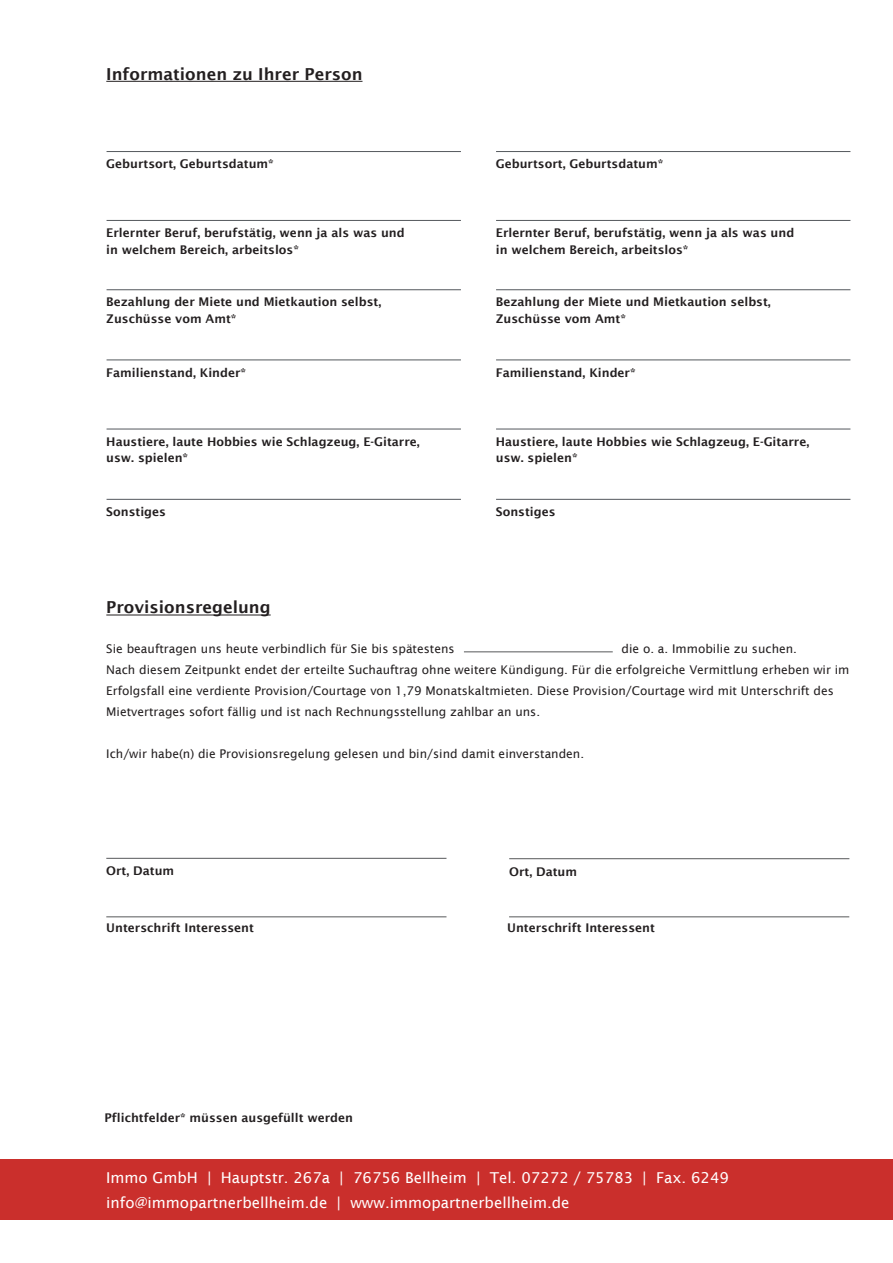
<style>
.page{position:relative;width:893px;height:1263px;background:#fff}
.page>*{position:absolute;margin:0;border:0;box-sizing:border-box;transform-origin:0 0}
.t1{font:600 16.5px "Lucida Sans";color:#231f20}
.t2{font:15px/25.5px "Lucida Sans";color:#fff}
.t3{font:600 12px/16.5px "Lucida Sans";color:#231f20}
.t4{font:12px/21px "Lucida Sans";color:#231f20}
</style>
<div class="page">
<div style="left:0;top:1159px;width:893px;height:61px;background:#ca2f2c"></div>
<hr style="left:107px;top:151px;width:354px;height:1px;background:#54585d">
<hr style="left:106px;top:81px;width:256px;height:1px;background:#231f20">
<hr style="left:107px;top:220px;width:354px;height:1px;background:#54585d">
<hr style="left:107px;top:289px;width:354px;height:1px;background:#54585d">
<hr style="left:107px;top:360px;width:354px;height:1px;background:#54585d">
<hr style="left:107px;top:429px;width:354px;height:1px;background:#54585d">
<hr style="left:496px;top:151px;width:354px;height:1px;background:#54585d">
<hr style="left:496px;top:220px;width:354px;height:1px;background:#54585d">
<hr style="left:496px;top:289px;width:354px;height:1px;background:#54585d">
<hr style="left:496px;top:360px;width:354px;height:1px;background:#54585d">
<hr style="left:496px;top:429px;width:354px;height:1px;background:#54585d">
<hr style="left:106px;top:615px;width:165px;height:1px;background:#231f20">
<hr style="left:107px;top:499px;width:354px;height:1px;background:#54585d">
<hr style="left:496px;top:499px;width:354px;height:1px;background:#54585d">
<hr style="left:106px;top:858px;width:340px;height:1px;background:#57585a">
<hr style="left:106px;top:916px;width:340px;height:1px;background:#57585a">
<hr style="left:509px;top:916px;width:340px;height:1px;background:#57585a">
<hr style="left:509px;top:858px;width:340px;height:1px;background:#57585a">
<hr style="left:464px;top:651px;width:149px;height:1px;background:#57585a">
<h1 class="t1" style="left:106px;top:64px;width:258px">Informationen zu Ihrer Person</h1>
<p class="t3" style="left:106px;top:156px;width:169px">Geburtsort, Geburtsdatum*</p>
<p class="t3" style="left:496px;top:156px;width:169px">Geburtsort, Geburtsdatum*</p>
<p class="t3" style="left:106px;top:224px;width:300px">Erlernter Beruf, berufstätig, wenn ja als was und in welchem Bereich, arbeitslos*</p>
<p class="t3" style="left:496px;top:224px;width:300px">Erlernter Beruf, berufstätig, wenn ja als was und in welchem Bereich, arbeitslos*</p>
<p class="t3" style="left:106px;top:294px;width:277px">Bezahlung der Miete und Mietkaution selbst,<br>Zuschüsse vom Amt*</p>
<p class="t3" style="left:496px;top:294px;width:277px">Bezahlung der Miete und Mietkaution selbst,<br>Zuschüsse vom Amt*</p>
<p class="t3" style="left:106px;top:364px;width:141px">Familienstand, Kinder*</p>
<p class="t3" style="left:496px;top:364px;width:141px">Familienstand, Kinder*</p>
<p class="t3" style="left:106px;top:433px;width:315px">Haustiere, laute Hobbies wie Schlagzeug, E-Gitarre, usw. spielen*</p>
<p class="t3" style="left:496px;top:433px;width:315px">Haustiere, laute Hobbies wie Schlagzeug, E-Gitarre, usw. spielen*</p>
<p class="t3" style="left:106px;top:503px;width:61px">Sonstiges</p>
<p class="t3" style="left:496px;top:503px;width:61px">Sonstiges</p>
<h1 class="t1" style="left:106px;top:598px;width:166px">Provisionsregelung</h1>
<p class="t4" style="left:106px;top:638px;width:350px">Sie beauftragen uns heute verbindlich für Sie bis spätestens</p>
<p class="t4" style="left:106px;top:638px;width:745px;text-indent:515px">die o. a. Immobilie zu suchen.<br>Nach diesem Zeitpunkt endet der erteilte Suchauftrag ohne weitere Kündigung. Für die erfolgreiche Vermittlung erheben wir im Erfolgsfall eine verdiente Provision/Courtage von 1,79 Monatskaltmieten. Diese Provision/Courtage wird mit Unterschrift des Mietvertrages sofort fällig und ist nach Rechnungsstellung zahlbar an uns.</p>
<p class="t4" style="left:106px;top:743px;width:479px">Ich/wir habe(n) die Provisionsregelung gelesen und bin/sind damit einverstanden.</p>
<p class="t3" style="left:106px;top:863px;width:69px">Ort, Datum</p>
<p class="t3" style="left:509px;top:863px;width:69px">Ort, Datum</p>
<p class="t3" style="left:106px;top:920px;width:149px">Unterschrift Interessent</p>
<p class="t3" style="left:507px;top:920px;width:149px">Unterschrift Interessent</p>
<p class="t3" style="left:105px;top:1109px;width:250px">Pflichtfelder* müssen ausgefüllt werden</p>
<p class="t2" style="left:106px;top:1165px;width:624px">Immo GmbH | Hauptstr. 267a | 76756 Bellheim | Tel. 07272 / 75783 | Fax. 6249 info@immopartnerbellheim.de | www.immopartnerbellheim.de</p>
</div>
